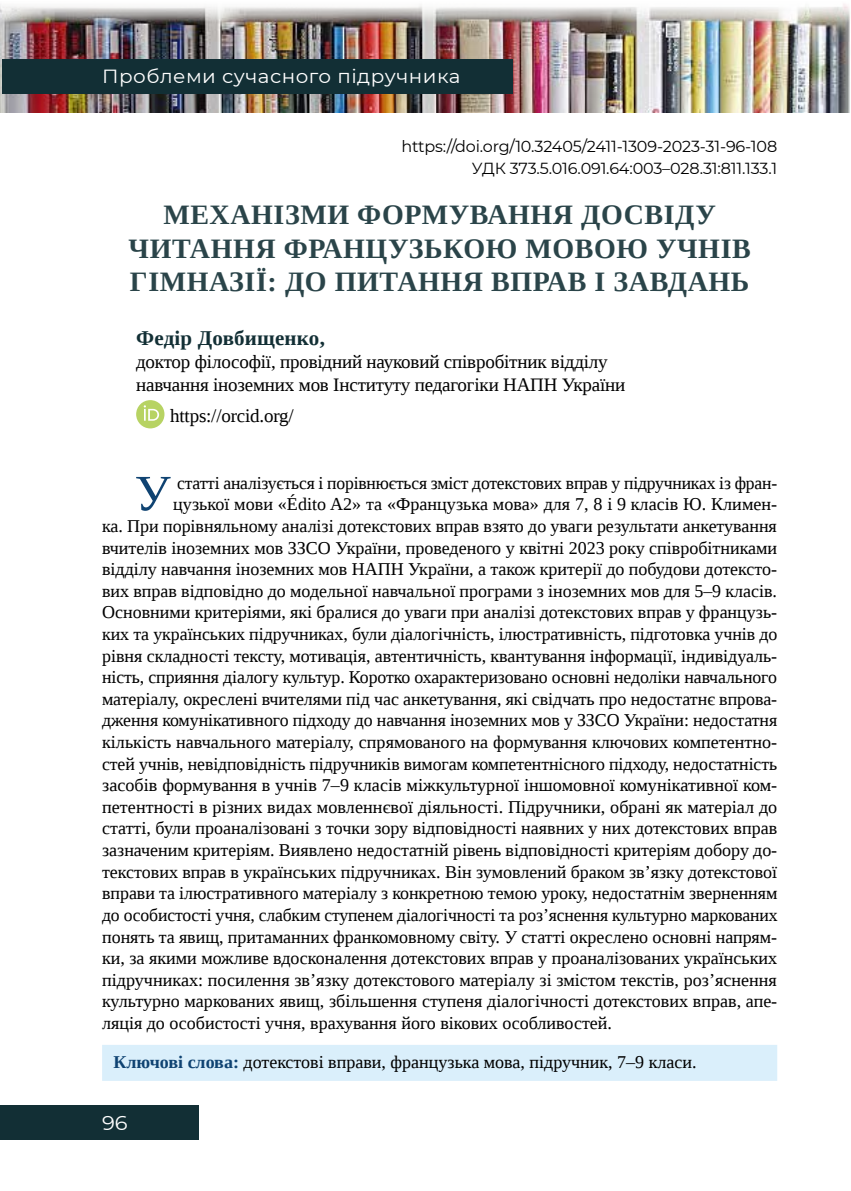
<style>
.page{position:relative;width:851px;height:1191px;background:#fff}
.page>*{position:absolute;margin:0;border:0;box-sizing:border-box;transform-origin:0 0}
.t1{font:51px "Liberation Serif";color:#0f4372}
.t2{font:700 28px/33.6px "Liberation Serif";letter-spacing:.02em;color:#2a4449;text-align:center}
.t3{font:700 21px "Liberation Serif";letter-spacing:.01em;color:#122f35}
.t4{font:20px "Montserrat";color:#fff;scale:1.05 1}
.t5{font:19px/22.8px "Liberation Serif";letter-spacing:-.01em;color:#000}
.t6{font:19px "Montserrat";letter-spacing:.025em;color:#fff;scale:1.05 1}
.t7{font:18px "Liberation Serif";color:#000}
.t8{font:16px/22px "Montserrat";letter-spacing:-.01em;color:#000;text-align:right}
.s1{font-weight:700;color:#0f4372}
</style>
<div class="page">
<img style="left:0;top:4px;width:850px;height:109px">
<div style="left:2px;top:60px;width:510px;height:34px;background:#122f35"></div>
<div style="left:0;top:1106px;width:198px;height:34px;background:#122f35"></div>
<div style="left:102px;top:1044px;width:675px;height:36px;background:#daeffb"></div>
<div style="left:136px;top:400px;width:28px;height:28px;background:#b7d363;border-radius:50%"></div>
<svg style="left:144px;top:405px;width:15px;height:16px"></svg>
<p class="t6" style="left:102px;top:63px;width:343px">Проблеми сучасного підручника</p>
<p class="t8" style="left:401px;top:134px;width:377px">https://doi.org/10.32405/2411-1309-2023-31-96-108<br>УДК 373.5.016.091.64:003–028.31:811.133.1</p>
<h2 class="t2" style="left:128px;top:197px;width:623px">МЕХАНІЗМИ ФОРМУВАННЯ ДОСВІДУ<br>ЧИТАННЯ ФРАНЦУЗЬКОЮ МОВОЮ УЧНІВ<br>ГІМНАЗІЇ: ДО ПИТАННЯ ВПРАВ І ЗАВДАНЬ</h2>
<p class="t3" style="left:136px;top:324px;width:190px">Федір Довбищенко,</p>
<p class="t5" style="left:136px;top:350px;width:490px">доктор філософії, провідний науковий співробітник відділу навчання іноземних мов Інституту педагогіки НАПН України</p>
<p class="t5" style="left:170px;top:404px;width:125px">https://orcid.org/</p>
<h1 class="t1" style="left:134px;top:460px;width:38px">У</h1>
<p class="t7" style="left:177px;top:471px;width:601px">статті аналізується і порівнюється зміст дотекстових вправ у підручниках із фран-</p>
<p class="t7" style="left:173px;top:492px;width:605px">цузької мови «Édito A2» та «Французька мова» для 7, 8 і 9 класів Ю. Климен-</p>
<p class="t7" style="left:102px;top:514px;width:676px">ка. При порівняльному аналізі дотекстових вправ взято до уваги результати анкетування</p>
<p class="t7" style="left:102px;top:536px;width:676px">вчителів іноземних мов ЗЗСО України, проведеного у квітні 2023 року співробітниками</p>
<p class="t7" style="left:102px;top:557px;width:676px">відділу навчання іноземних мов НАПН України, а також критерії до побудови дотексто-</p>
<p class="t7" style="left:102px;top:579px;width:676px">вих вправ відповідно до модельної навчальної програми з іноземних мов для 5–9 класів.</p>
<p class="t7" style="left:102px;top:600px;width:676px">Основними критеріями, які бралися до уваги при аналізі дотекстових вправ у французь-</p>
<p class="t7" style="left:102px;top:622px;width:676px">ких та українських підручниках, були діалогічність, ілюстративність, підготовка учнів до</p>
<p class="t7" style="left:102px;top:644px;width:676px">рівня складності тексту, мотивація, автентичність, квантування інформації, індивідуаль-</p>
<p class="t7" style="left:102px;top:665px;width:676px">ність, сприяння діалогу культур. Коротко охарактеризовано основні недоліки навчального</p>
<p class="t7" style="left:102px;top:687px;width:676px">матеріалу, окреслені вчителями під час анкетування, які свідчать про недостатнє впрова-</p>
<p class="t7" style="left:102px;top:708px;width:676px">дження комунікативного підходу до навчання іноземних мов у ЗЗСО України: недостатня</p>
<p class="t7" style="left:102px;top:730px;width:676px">кількість навчального матеріалу, спрямованого на формування ключових компетентно-</p>
<p class="t7" style="left:102px;top:752px;width:676px">стей учнів, невідповідність підручників вимогам компетентнісного підходу, недостатність</p>
<p class="t7" style="left:102px;top:773px;width:676px">засобів формування в учнів 7–9 класів міжкультурної іншомовної комунікативної ком-</p>
<p class="t7" style="left:102px;top:795px;width:676px">петентності в різних видах мовленнєвої діяльності. Підручники, обрані як матеріал до</p>
<p class="t7" style="left:102px;top:816px;width:676px">статті, були проаналізовані з точки зору відповідності наявних у них дотекстових вправ</p>
<p class="t7" style="left:102px;top:838px;width:676px">зазначеним критеріям. Виявлено недостатній рівень відповідності критеріям добору до-</p>
<p class="t7" style="left:102px;top:860px;width:676px">текстових вправ в українських підручниках. Він зумовлений браком зв’язку дотекстової</p>
<p class="t7" style="left:102px;top:881px;width:676px">вправи та ілюстративного матеріалу з конкретною темою уроку, недостатнім зверненням</p>
<p class="t7" style="left:102px;top:903px;width:676px">до особистості учня, слабким ступенем діалогічності та роз’яснення культурно маркованих</p>
<p class="t7" style="left:102px;top:924px;width:676px">понять та явищ, притаманних франкомовному світу. У статті окреслено основні напрям-</p>
<p class="t7" style="left:102px;top:946px;width:676px">ки, за якими можливе вдосконалення дотекстових вправ у проаналізованих українських</p>
<p class="t7" style="left:102px;top:968px;width:676px">підручниках: посилення зв’язку дотекстового матеріалу зі змістом текстів, роз’яснення</p>
<p class="t7" style="left:102px;top:989px;width:676px">культурно маркованих явищ, збільшення ступеня діалогічності дотекстових вправ, апе-</p>
<p class="t7" style="left:102px;top:1011px;width:511px">ляція до особистості учня, врахування його вікових особливостей.</p>
<p class="t7" style="left:113px;top:1050px;width:584px"><span class="s1">Ключові слова:</span> дотекстові вправи, французька мова, підручник, 7–9 класи.</p>
<p class="t4" style="left:102px;top:1109px;width:26px">96</p>
</div>
